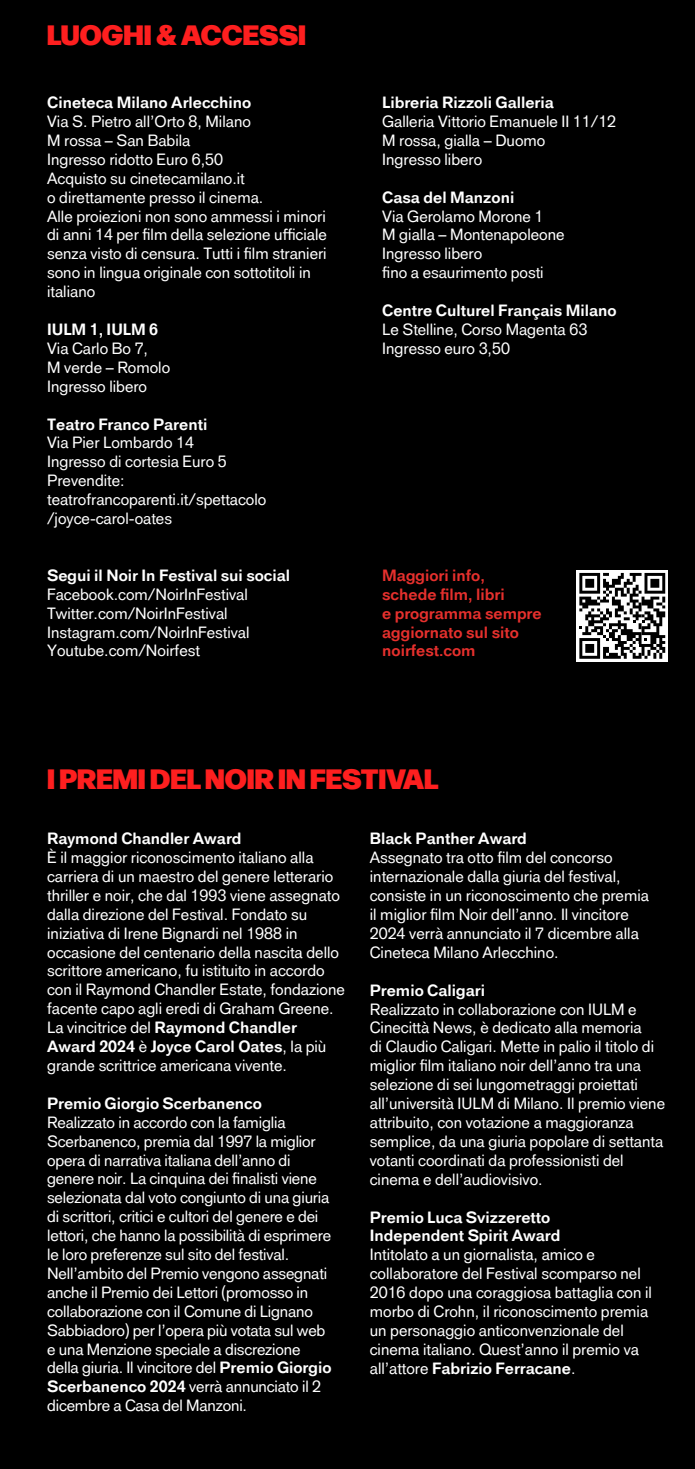
<style>
.page{position:relative;width:695px;height:1469px;background:#fff}
.page>*{position:absolute;margin:0;border:0;box-sizing:border-box;transform-origin:0 0}
.t1{font:900 28px "Forma DJR Display";color:#fe1f1f}
.t2{font:15.75px/18.9px "Classic Sans Rounded";color:#fff}
.t3{font:700 15.75px/18.9px "Classic Sans Rounded";color:#fff}
.t4{font:700 15.75px/18.9px "Classic Sans Rounded";color:#e6302d}
.s1{font-weight:700}
</style>
<div class="page">
<div style="left:0;top:0;width:694px;height:1468px;background:#000"></div>
<svg style="left:576px;top:570px;width:91px;height:91px"></svg>
<svg style="left:579px;top:573px;width:86px;height:85px"></svg>
<h1 class="t1" style="left:47px;top:12px;width:260px">LUOGHI &amp; ACCESSI</h1>
<p class="t3" style="left:47px;top:93px;width:206px">Cineteca Milano Arlecchino</p>
<p class="t2" style="left:47px;top:112px;width:281px">Via S. Pietro all’Orto 8, Milano<br>M rossa – San Babila<br>Ingresso ridotto Euro 6,50<br>Acquisto su cinetecamilano.it<br>o direttamente presso il cinema.<br>Alle proiezioni non sono ammessi i minori di anni 14 per film della selezione ufficiale senza visto di censura. Tutti i film stranieri sono in lingua originale con sottotitoli in italiano</p>
<p class="t3" style="left:47px;top:320px;width:112px">IULM 1, IULM 6</p>
<p class="t2" style="left:47px;top:339px;width:125px">Via Carlo Bo 7,<br>M verde – Romolo<br>Ingresso libero</p>
<p class="t3" style="left:47px;top:414px;width:162px">Teatro Franco Parenti</p>
<p class="t2" style="left:47px;top:433px;width:221px">Via Pier Lombardo 14<br>Ingresso di cortesia Euro 5<br>Prevendite: teatrofrancoparenti.it/spettacolo /joyce-carol-oates</p>
<p class="t3" style="left:47px;top:566px;width:244px">Segui il Noir In Festival sui social</p>
<p class="t2" style="left:47px;top:584px;width:204px">Facebook.com/NoirInFestival<br>Twitter.com/NoirInFestival<br>Instagram.com/NoirInFestival<br>Youtube.com/Noirfest</p>
<p class="t3" style="left:382px;top:93px;width:173px">Libreria Rizzoli Galleria</p>
<p class="t2" style="left:382px;top:112px;width:235px">Galleria Vittorio Emanuele II 11/12<br>M rossa, gialla – Duomo<br>Ingresso libero</p>
<p class="t3" style="left:382px;top:188px;width:134px">Casa del Manzoni</p>
<p class="t2" style="left:382px;top:206px;width:184px">Via Gerolamo Morone 1<br>M gialla – Montenapoleone<br>Ingresso libero<br>fino a esaurimento posti</p>
<p class="t3" style="left:382px;top:301px;width:236px">Centre Culturel Français Milano</p>
<p class="t2" style="left:382px;top:320px;width:206px">Le Stelline, Corso Magenta 63<br>Ingresso euro 3,50</p>
<p class="t4" style="left:382px;top:566px;width:161px">Maggiori info, schede film, libri<br>e programma sempre aggiornato sul sito noirfest.com</p>
<h1 class="t1" style="left:47px;top:756px;width:393px">I PREMI DEL NOIR IN FESTIVAL</h1>
<p class="t3" style="left:47px;top:829px;width:196px">Raymond Chandler Award</p>
<p class="t2" style="left:47px;top:848px;width:299px">È il maggior riconoscimento italiano alla carriera di un maestro del genere letterario thriller e noir, che dal 1993 viene assegnato dalla direzione del Festival. Fondato su iniziativa di Irene Bignardi nel 1988 in occasione del centenario della nascita dello scrittore americano, fu istituito in accordo con il Raymond Chandler Estate, fondazione facente capo agli eredi di Graham Greene.<br>La vincitrice del <span class="s1">Raymond Chandler Award 2024</span> è <span class="s1">Joyce Carol Oates</span>, la più grande scrittrice americana vivente.</p>
<p class="t3" style="left:47px;top:1093px;width:216px">Premio Giorgio Scerbanenco</p>
<p class="t2" style="left:47px;top:1112px;width:286px">Realizzato in accordo con la famiglia Scerbanenco, premia dal 1997 la miglior opera di narrativa italiana dell’anno di genere noir. La cinquina dei finalisti viene selezionata dal voto congiunto di una giuria di scrittori, critici e cultori del genere e dei lettori, che hanno la possibilità di esprimere le loro preferenze sul sito del festival.<br>Nell’ambito del Premio vengono assegnati anche il Premio dei Lettori (promosso in collaborazione con il Comune di Lignano Sabbiadoro) per l’opera più votata sul web e una Menzione speciale a discrezione della giuria. Il vincitore del <span class="s1">Premio Giorgio Scerbanenco 2024</span> verrà annunciato il 2 dicembre a Casa del Manzoni.</p>
<p class="t3" style="left:370px;top:829px;width:159px">Black Panther Award</p>
<p class="t2" style="left:370px;top:848px;width:280px">Assegnato tra otto film del concorso internazionale dalla giuria del festival, consiste in un riconoscimento che premia il miglior film Noir dell’anno. Il vincitore 2024 verrà annunciato il 7 dicembre alla Cineteca Milano Arlecchino.</p>
<p class="t3" style="left:370px;top:980px;width:117px">Premio Caligari</p>
<p class="t2" style="left:370px;top:999px;width:297px">Realizzato in collaborazione con IULM e Cinecittà News, è dedicato alla memoria<br>di Claudio Caligari. Mette in palio il titolo di miglior film italiano noir dell’anno tra una selezione di sei lungometraggi proiettati all’università IULM di Milano. Il premio viene attribuito, con votazione a maggioranza semplice, da una giuria popolare di settanta votanti coordinati da professionisti del cinema e dell’audiovisivo.</p>
<p class="t3" style="left:370px;top:1207px;width:192px">Premio Luca Svizzeretto<br>Independent Spirit Award</p>
<p class="t2" style="left:370px;top:1245px;width:284px">Intitolato a un giornalista, amico e collaboratore del Festival scomparso nel 2016 dopo una coraggiosa battaglia con il morbo di Crohn, il riconoscimento premia un personaggio anticonvenzionale del cinema italiano. Quest’anno il premio va all’attore <span class="s1">Fabrizio Ferracane</span>.</p>
</div>
